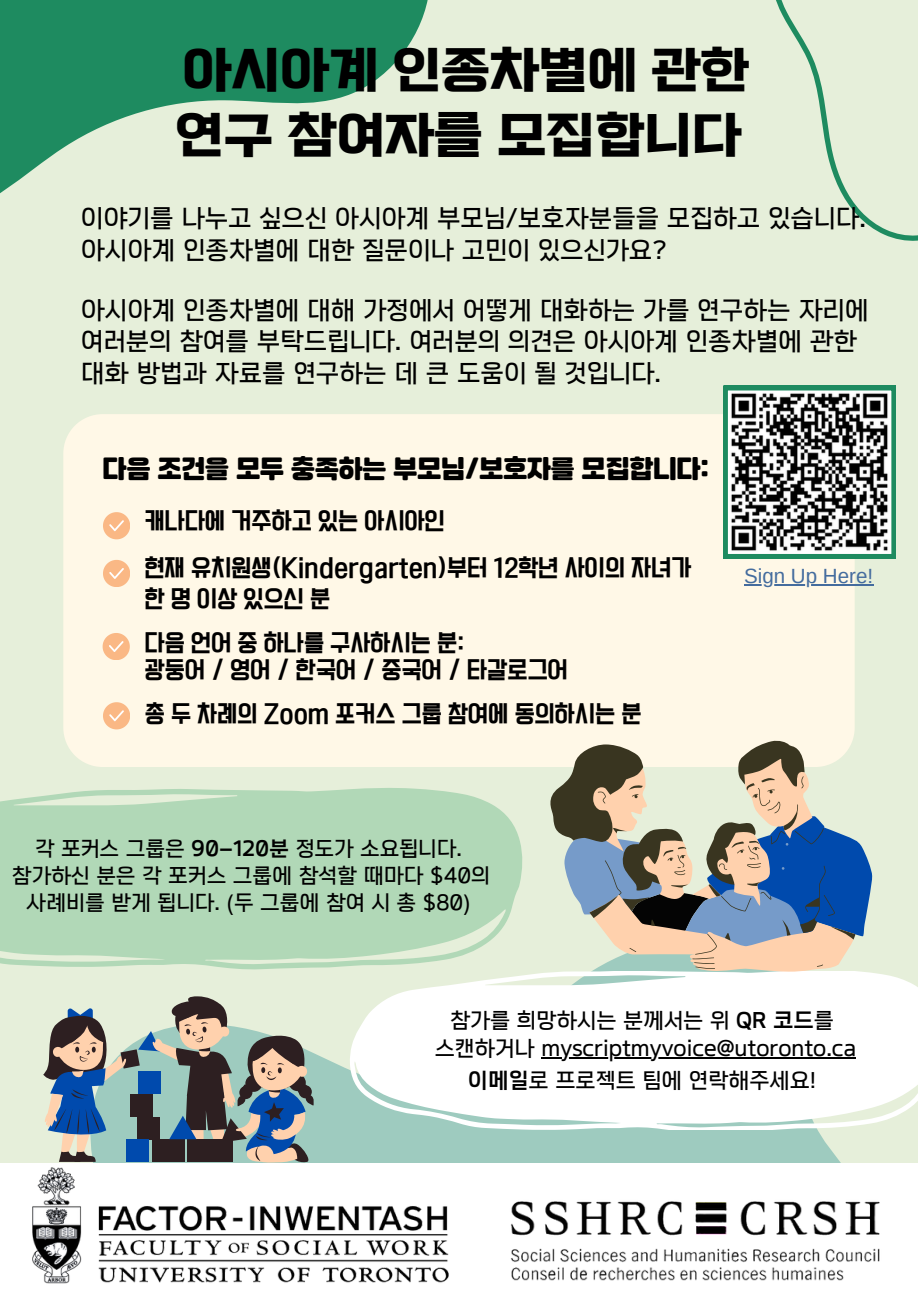
<style>
.page{position:relative;width:918px;height:1296px;background:#e6efda}
.page>*{position:absolute;margin:0;border:0;box-sizing:border-box;transform-origin:0 0}
.t1{font:46.95px/65.2px "TDTD Peong Go OTF";color:#000}
.t2{font:24.75px "Nemo Round 60";color:#000}
.t3{font:23.25px/31.5px "UD Gothic Medium 40";color:#000}
.t4{font:22.35px/30.3px "TT Comsetak R";color:#000}
.t5{font:20.55px "Arimo";color:#446c9e}
.t6{font:19.95px/27.8px "UD Gothic Medium 40";color:#000;text-align:center}
.t7{font:19.5px/27px "UD Gothic Medium 40";color:#000;text-align:center}
.s1{font-family:"UD Gothic Medium 60"}
</style>
<div class="page">
<svg style="left:315px;top:971px;width:547px;height:192px;fill:#9ecbbf"></svg>
<svg style="left:0;top:0;width:428px;height:194px;fill:#1e8b60"></svg>
<svg style="left:776px;top:0;width:142px;height:241px"></svg>
<svg style="left:0;top:788px;width:523px;height:182px;background:#b7dabb"></svg>
<svg style="left:350px;top:972px;width:568px;height:157px;background:#f7fbf8"></svg>
<hr style="left:542px;top:1057px;width:314px;height:2px;background:#000">
<div style="left:0;top:1163px;width:918px;height:133px;background:#fff"></div>
<img style="left:510px;top:1201px;width:370px;height:80px">
<img style="left:32px;top:1135px;width:427px;height:149px">
<div style="left:63px;top:414px;width:792px;height:353px;background:#fff8e7"></div>
<svg style="left:103px;top:512px;width:27px;height:27px"></svg>
<svg style="left:103px;top:560px;width:27px;height:27px"></svg>
<svg style="left:103px;top:633px;width:27px;height:27px"></svg>
<svg style="left:103px;top:702px;width:27px;height:27px"></svg>
<svg style="left:855px;top:840px;width:17px;height:97px"></svg>
<svg style="left:546px;top:740px;width:309px;height:229px"></svg>
<svg style="left:43px;top:996px;width:272px;height:167px"></svg>
<svg style="left:723px;top:386px;width:173px;height:172px;background:#7c8783"></svg>
<hr style="left:744px;top:584px;width:129px;height:1px;background:#446c9e">
<h2 class="t1" style="left:175px;top:37px;width:575px">아시아계 인종차별에 관한 연구 참여자를 모집합니다</h2>
<p class="t3" style="left:81px;top:203px;width:787px">이야기를 나누고 싶으신 아시아계 부모님/보호자분들을 모집하고 있습니다. 아시아계 인종차별에 대한 질문이나 고민이 있으신가요?</p>
<h3 class="t3" style="left:81px;top:294px;width:789px">아시아계 인종차별에 대해 가정에서 어떻게 대화하는 가를 연구하는 자리에 여러분의 참여를 부탁드립니다. 여러분의 의견은 아시아계 인종차별에 관한 대화 방법과 자료를 연구하는 데 큰 도움이 될 것입니다.</h3>
<p class="t2" style="left:103px;top:456px;width:608px">다음 조건을 모두 충족하는 부모님/보호자를 모집합니다:</p>
<h1 class="t4" style="left:145px;top:508px;width:302px">캐나다에 거주하고 있는 아시아인</h1>
<p class="t4" style="left:145px;top:555px;width:548px">현재 유치원생(Kindergarten)부터 12학년 사이의 자녀가 한명이상있으신분</p>
<h3 class="t4" style="left:145px;top:632px;width:425px;line-height:27px">다음 언어 중 하나를 구사하시는 분:<br>광둥어 / 영어 / 한국어 / 중국어 / 타갈로그어</h3>
<p class="t4" style="left:145px;top:700px;width:498px">총 두 차례의 Zoom 포커스 그룹 참여에 동의하시는 분</p>
<h2 class="t7" style="left:12px;top:835px;width:480px">각 포커스 그룹은 <span class="s1">90-120분</span> 정도가 소요됩니다. 참가하신 분은 각 포커스 그룹에 참석할 때마다 $40의 사례비를 받게 됩니다. (두 그룹에 참여 시 총 $80)</h2>
<p class="t5" style="left:744px;top:565px;width:131px">Sign Up Here!</p>
<p class="t6" style="left:435px;top:1007px;width:423px">참가를 희망하시는 분께서는 위 <span class="s1">QR 코드</span>를 스캔하거나 MYSCRIPTMYVOICE@UTORONTO.CA</p>
<p class="t6" style="left:468px;top:1067px;width:350px"><span class="s1">이메일</span>로 프로젝트 팀에 연락해주세요!</p>
</div>
